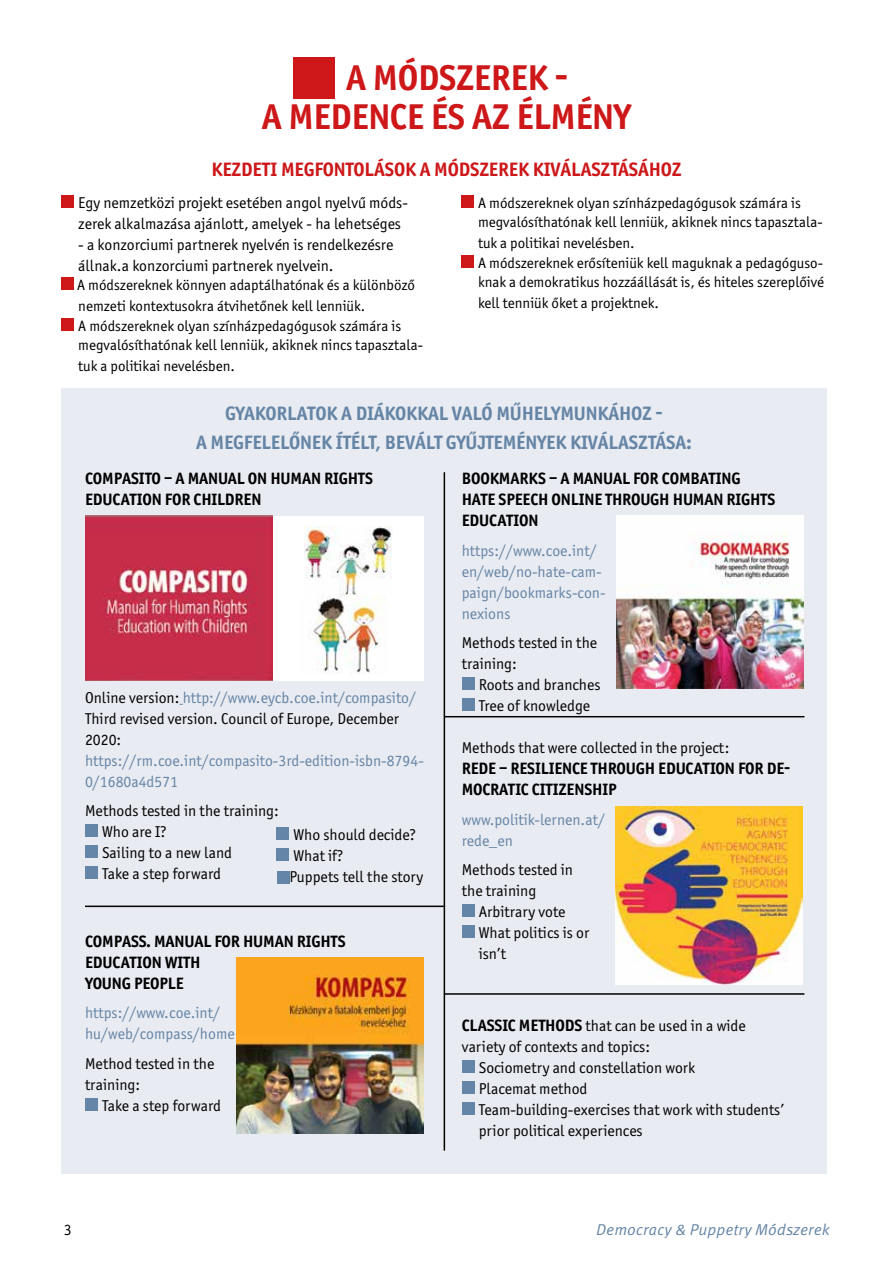
<style>
.page{position:relative;width:893px;height:1263px;background:#fff}
.page>*{position:absolute;margin:0;border:0;box-sizing:border-box;transform-origin:0 0}
.t1{font:700 36px/39px "Officina Sans ITC Pro";letter-spacing:-.01em;color:#cd1719;text-align:center}
.t2{font:700 19.5px/29.5px "Officina Sans ITC Pro";letter-spacing:-.01em;color:#6585a6;text-align:center}
.t3{font:700 19.5px "Officina Sans ITC Pro";letter-spacing:-.01em;color:#cd1719}
.t4{font:700 16.5px/21px "Officina Sans ITC Pro";letter-spacing:-.01em;color:#000}
.t5{font:15.75px/21px "Officina Sans ITC Pro";color:#000}
.t6{font:15.75px/21px "Officina Sans ITC Pro";color:#6585a6}
.t7{font:italic 15.75px "Meta Correspondence Pro";color:#6585a6}
.t8{font:15px/19.5px "Officina Sans ITC Pro";color:#000}
.s1{color:#6585a6}
.s2{font-weight:700;font-size:16.5px}
</style>
<div class="page">
<div style="left:293px;top:57px;width:41px;height:41px;background:#cd1719"></div>
<div style="left:61px;top:195px;width:13px;height:13px;background:#cd1719"></div>
<div style="left:61px;top:277px;width:13px;height:13px;background:#cd1719"></div>
<div style="left:61px;top:318px;width:13px;height:13px;background:#cd1719"></div>
<div style="left:461px;top:195px;width:13px;height:13px;background:#cd1719"></div>
<div style="left:461px;top:255px;width:13px;height:13px;background:#cd1719"></div>
<div style="left:61px;top:388px;width:766px;height:786px;background:#e9ebf2"></div>
<div style="left:85px;top:824px;width:13px;height:13px;background:#6585a6"></div>
<div style="left:85px;top:845px;width:13px;height:13px;background:#6585a6"></div>
<div style="left:85px;top:866px;width:13px;height:13px;background:#6585a6"></div>
<div style="left:85px;top:1098px;width:13px;height:13px;background:#6585a6"></div>
<div style="left:462px;top:677px;width:12px;height:13px;background:#6585a6"></div>
<div style="left:462px;top:698px;width:12px;height:13px;background:#6585a6"></div>
<div style="left:462px;top:904px;width:12px;height:13px;background:#6585a6"></div>
<div style="left:462px;top:925px;width:12px;height:13px;background:#6585a6"></div>
<div style="left:462px;top:1060px;width:12px;height:13px;background:#6585a6"></div>
<div style="left:462px;top:1081px;width:12px;height:13px;background:#6585a6"></div>
<div style="left:462px;top:1102px;width:12px;height:13px;background:#6585a6"></div>
<div style="left:85px;top:516px;width:338px;height:164px;background:#fff"></div>
<img style="left:85px;top:516px;width:187px;height:164px">
<img style="left:236px;top:957px;width:187px;height:176px">
<img style="left:616px;top:806px;width:187px;height:178px">
<img style="left:617px;top:516px;width:187px;height:172px">
<div style="left:276px;top:827px;width:13px;height:13px;background:#6585a6"></div>
<div style="left:276px;top:848px;width:13px;height:13px;background:#6585a6"></div>
<hr style="left:85px;top:905px;width:360px;height:2px;background:#000">
<hr style="left:444px;top:716px;width:360px;height:1px;background:#000">
<hr style="left:444px;top:993px;width:360px;height:2px;background:#000">
<hr style="left:444px;top:472px;width:1px;height:678px;background:#000">
<img style="left:309px;top:597px;width:72px;height:77px">
<img style="left:305px;top:526px;width:87px;height:69px">
<div style="left:277px;top:871px;width:13px;height:12px;background:#6585a6"></div>
<h1 class="t1" style="left:262px;top:58px;width:371px">A MÓDSZEREK -<br>A MEDENCE ÉS AZ ÉLMÉNY</h1>
<p class="t3" style="left:211px;top:157px;width:472px">KEZDETI MEGFONTOLÁSOK A MÓDSZEREK KIVÁLASZTÁSÁHOZ</p>
<p class="t5" style="left:78px;top:192px;width:331px">Egy nemzetközi projekt esetében angol nyelvű móds&shy;zerek alkalmazása ajánlott, amelyek - ha lehetséges</p>
<p class="t5" style="left:78px;top:234px;width:316px">- a konzorciumi partnerek nyelvén is rendelkezésre állnak.a konzorciumi partnerek nyelvein.</p>
<p class="t8" style="left:77px;top:275px;width:339px;line-height:21px">A módszereknek könnyen adaptálhatónak és a különböző nemzeti kontextusokra átvihetőnek kell lenniük.</p>
<p class="t8" style="left:78px;top:316px;width:346px">A módszereknek olyan színházpedagógusok számára is megvalósíthatónak kell lenniük, akiknek nincs tapasztala-</p>
<p class="t8" style="left:78px;top:356px;width:158px">tuk a politikai nevelésben.</p>
<p class="t8" style="left:478px;top:193px;width:346px">A módszereknek olyan színházpedagógusok számára is megvalósíthatónak kell lenniük, akiknek nincs tapasztala-</p>
<p class="t8" style="left:478px;top:233px;width:348px">tuk a politikai nevelésben.<br>A módszereknek erősíteniük kell maguknak a pedagóguso&shy;knak a demokratikus hozzáállását is, és hiteles szereplőivé</p>
<p class="t8" style="left:478px;top:293px;width:182px">kell tenniük őket a projektnek.</p>
<p class="t2" style="left:196px;top:398px;width:497px">GYAKORLATOK A DIÁKOKKAL VALÓ MŰHELYMUNKÁHOZ -<br>A MEGFELELŐNEK ÍTÉLT, BEVÁLT GYŰJTEMÉNYEK KIVÁLASZTÁSA:</p>
<p class="t4" style="left:85px;top:468px;width:289px">COMPASITO – A MANUAL ON HUMAN RIGHTS<br>EDUCATION FOR CHILDREN</p>
<p class="t4" style="left:462px;top:468px;width:315px">BOOKMARKS – A MANUAL FOR COMBATING<br>HATE SPEECH ONLINE THROUGH HUMAN RIGHTS<br>EDUCATION</p>
<p class="t6" style="left:462px;top:540px;width:145px">https://www.coe.int/ en/web/no-hate-cam&shy;paign/bookmarks-con&shy;nexions</p>
<p class="t5" style="left:462px;top:632px;width:137px">Methods tested in the training:</p>
<p class="t5" style="left:479px;top:674px;width:123px">Roots and branches<br>Tree of knowledge</p>
<p class="t5" style="left:462px;top:737px;width:269px">Methods that were collected in the project:</p>
<p class="t4" style="left:462px;top:758px;width:330px">REDE – RESILIENCE THROUGH EDUCATION FOR DE-<br>MOCRATIC CITIZENSHIP</p>
<p class="t6" style="left:462px;top:809px;width:145px">www.politik-lernen.at/ rede_en</p>
<p class="t5" style="left:462px;top:859px;width:113px">Methods tested in the training</p>
<p class="t5" style="left:479px;top:901px;width:112px">Arbitrary vote<br>What politics is or isn’t</p>
<p class="t5" style="left:85px;top:687px;width:333px">Online version: <span class="s1">http://www.eycb.coe.int/compasito/<br></span>Third revised version. Council of Europe, December<br>2020:</p>
<p class="t6" style="left:85px;top:750px;width:340px">https://rm.coe.int/compasito-3rd-edition-isbn-8794-<br>0/1680a4d571</p>
<p class="t5" style="left:102px;top:800px;width:178px;text-indent:-17px">Methods tested in the training:<br>Who are I?<br>Sailing to a new land<br>Take a step forward</p>
<p class="t5" style="left:289px;top:824px;width:135px">Who should decide?<br>What if?<br>Puppets tell the story</p>
<p class="t4" style="left:85px;top:930px;width:262px">COMPASS. MANUAL FOR HUMAN RIGHTS<br>EDUCATION WITH<br>YOUNG PEOPLE</p>
<p class="t6" style="left:85px;top:1002px;width:151px">https://www.coe.int/ hu/web/compass/home</p>
<p class="t5" style="left:85px;top:1053px;width:131px">Method tested in the training:</p>
<p class="t5" style="left:102px;top:1095px;width:121px">Take a step forward</p>
<p class="t5" style="left:462px;top:1015px;width:285px"><span class="s2">CLASSIC METHODS</span> that can be used in a wide</p>
<p class="t5" style="left:462px;top:1036px;width:190px">variety of contexts and topics:</p>
<p class="t5" style="left:479px;top:1057px;width:218px">Sociometry and constellation work</p>
<p class="t5" style="left:479px;top:1078px;width:110px">Placemat method</p>
<p class="t5" style="left:479px;top:1099px;width:307px">Team-building-exercises that work with students’</p>
<p class="t5" style="left:479px;top:1120px;width:165px">prior political experiences</p>
<p class="t5" style="left:64px;top:1219px;width:9px">3</p>
<p class="t7" style="left:596px;top:1217px;width:235px">Democracy &amp; Puppetry Módszerek</p>
</div>
